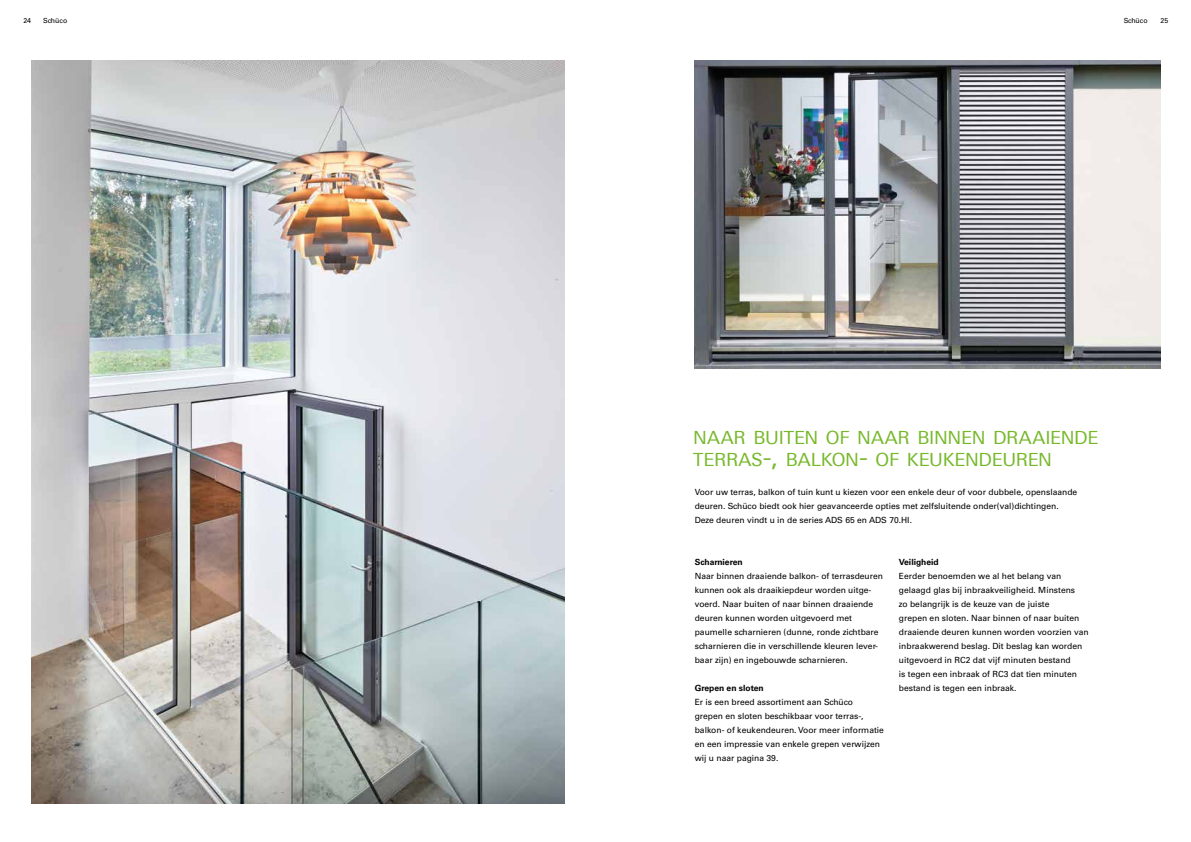
<style>
.page{position:relative;width:1191px;height:842px;background:#fff}
.page>*{position:absolute;margin:0;border:0;box-sizing:border-box;transform-origin:0 0}
.t1{font:18.2px/22px "LT Univers Basic";letter-spacing:-.015em;color:#76b82a}
.t2{font:8.5px/14px "Univers LT Std";color:#000}
.t3{font:700 8.5px "Univers LT Std";color:#000}
.t4{font:7px "Univers LT Std";color:#000}
.s1{font-size:26px}
</style>
<div class="page">
<img style="left:31px;top:60px;width:533px;height:743px">
<img style="left:694px;top:61px;width:466px;height:308px">
<p class="t4" style="left:23px;top:16px;width:9px">24</p>
<p class="t4" style="left:43px;top:16px;width:26px">Schüco</p>
<p class="t4" style="left:1123px;top:16px;width:26px">Schüco</p>
<p class="t4" style="left:1160px;top:16px;width:9px">25</p>
<h1 class="t1" style="left:693px;top:427px;width:407px">NAAR BUITEN OF NAAR BINNEN DRAAIENDE<br>TERRAS<span class="s1">-,</span> BALKON<span class="s1">-</span> OF KEUKENDEUREN</h1>
<p class="t2" style="left:694px;top:485px;width:384px">Voor uw terras, balkon of tuin kunt u kiezen voor een enkele deur of voor dubbele, openslaande deuren. Schüco biedt ook hier geavanceerde opties met zelfsluitende onder(val)dichtingen.<br>Deze deuren vindt u in de series ADS 65 en ADS 70.HI.</p>
<p class="t3" style="left:694px;top:557px;width:49px">Scharnieren</p>
<p class="t2" style="left:694px;top:569px;width:190px">Naar binnen draaiende balkon- of terrasdeuren kunnen ook als draaikiepdeur worden uitge&shy;voerd. Naar buiten of naar binnen draaiende deuren kunnen worden uitgevoerd met paumelle scharnieren (dunne, ronde zichtbare scharnieren die in verschillende kleuren lever&shy;baar zijn) en ingebouwde scharnieren.</p>
<p class="t3" style="left:694px;top:683px;width:71px">Grepen en sloten</p>
<p class="t2" style="left:694px;top:695px;width:191px">Er is een breed assortiment aan Schüco<br>grepen en sloten beschikbaar voor terras-, balkon- of keukendeuren. Voor meer informatie en een impressie van enkele grepen verwijzen wij u naar pagina 39.</p>
<p class="t3" style="left:899px;top:557px;width:41px">Veiligheid</p>
<p class="t2" style="left:899px;top:569px;width:191px">Eerder benoemden we al het belang van gelaagd glas bij inbraakveiligheid. Minstens<br>zo belangrijk is de keuze van de juiste<br>grepen en sloten. Naar binnen of naar buiten draaiende deuren kunnen worden voorzien van inbraakwerend beslag. Dit beslag kan worden uitgevoerd in RC2 dat vijf minuten bestand<br>is tegen een inbraak of RC3 dat tien minuten bestand is tegen een inbraak.</p>
</div>
